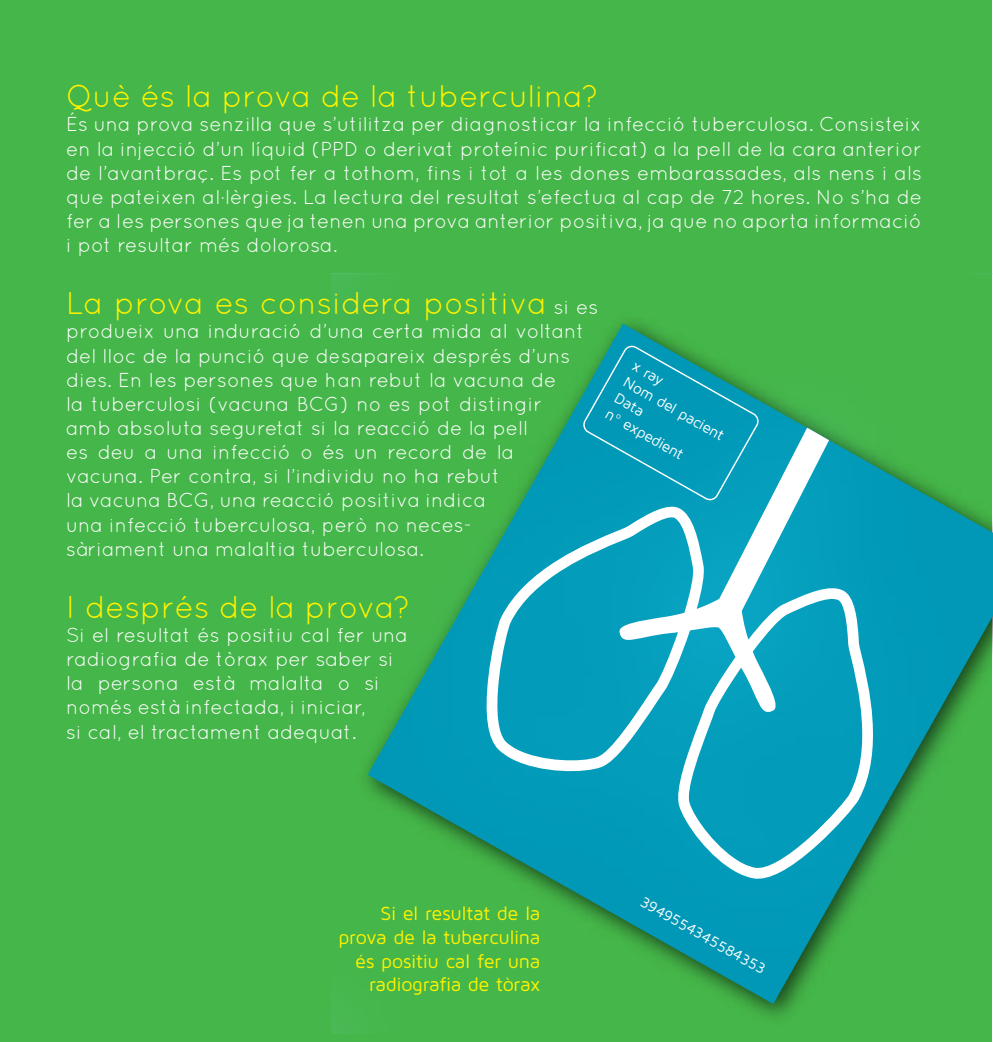
<style>
.page{position:relative;width:993px;height:1042px;background:#fff}
.page>*{position:absolute;margin:0;border:0;box-sizing:border-box;transform-origin:0 0}
.t1{font:31.5px "Quicksand";color:#fff200}
.t2{font:20.12px/24.2px "Quicksand";color:#fff}
.t3{font:19.6px/23.6px "Maven Pro";letter-spacing:-.015em;color:#fff200;text-align:right}
.t4{font:15.22px/18.4px "Maven Pro";color:#fff}
.s1{font-size:20.12px;color:#fff}
</style>
<div class="page">
<div style="left:0;top:0;width:991px;height:1042px;background:#45b649"></div>
<img style="left:332px;top:273px;width:660px;height:760px">
<svg style="left:484px;top:428px;width:400px;height:453px;background:#2aaabc"></svg>
<svg style="left:582px;top:345px;width:177px;height:156px;background:#0f9daa"></svg>
<h1 class="t1" style="left:66px;top:78px;width:534px">Què és la prova de la tuberculina?</h1>
<p class="t2" style="left:66px;top:112px;width:857px;text-align:justify">És una prova senzilla que s’utilitza per diagnosticar la infecció tuberculosa. Consisteix en la injecció d’un líquid (PPD o derivat proteínic purificat) a la pell de la cara anterior de l’avantbraç. Es pot fer a tothom, fins i tot a les dones embarassades, als nens i als que pateixen al·lèrgies. La lectura del resultat s’efectua al cap de 72 hores. No s’ha de fer a les persones que ja tenen una prova anterior positiva, ja que no aporta informació i pot resultar més dolorosa.</p>
<h1 class="t1" style="left:66px;top:285px;width:533px">La prova es considera positiva <span class="s1">si es</span></h1>
<p class="t2" style="left:66px;top:319px;width:519px">produeix una induració d’una certa mida al voltant del lloc de la punció que desapareix després d’uns dies. En les persones que han rebut la vacuna de<br>la tuberculosi (vacuna BCG) no es pot distingir amb absoluta seguretat si la reacció de la pell<br>es deu a una infecció o és un record de la vacuna. Per contra, si l’individu no ha rebut<br>la vacuna BCG, una reacció positiva indica<br>una infecció tuberculosa, però no neces-<br>sàriament una malaltia tuberculosa.</p>
<h1 class="t1" style="left:66px;top:589px;width:345px">I després de la prova?</h1>
<p class="t2" style="left:66px;top:622px;width:343px">Si el resultat és positiu cal fer una radiografia de tòrax per saber si la persona està malalta o si només està infectada, i iniciar,<br>si cal, el tractament adequat.</p>
<p class="t4" style="left:637px;top:357px;width:114px;rotate:29deg">x ray<br>Nom del pacient<br>Data<br>nº expedient</p>
<p class="t3" style="left:338px;top:902px;width:203px">Si el resultat de la prova de la tuberculina és positiu cal fer una radiografia de tòrax</p>
<p class="t4" style="left:645px;top:893px;width:143px;rotate:29deg">3949554345584353</p>
</div>
